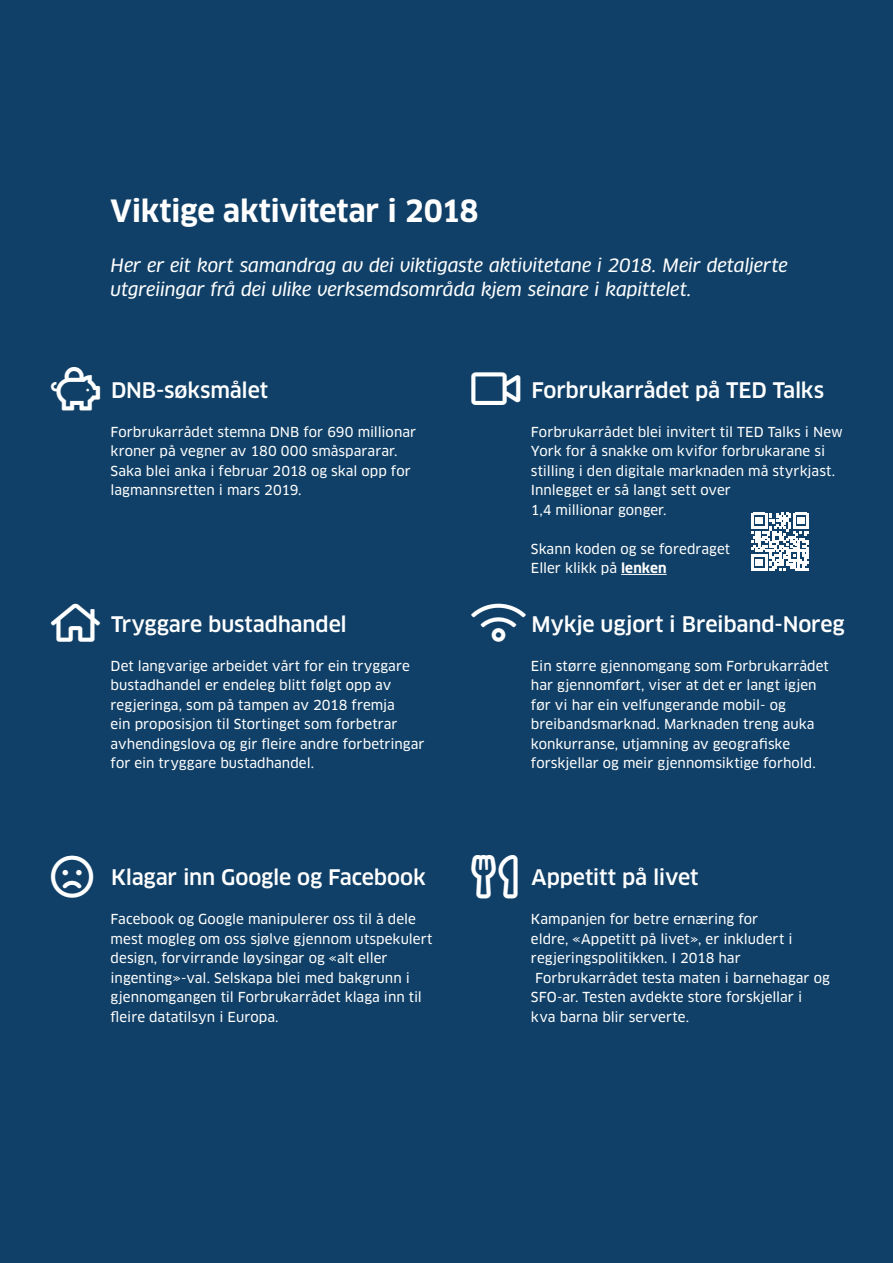
<style>
.page{position:relative;width:893px;height:1263px;background:#104067}
.page>*{position:absolute;margin:0;border:0;box-sizing:border-box;transform-origin:0 0}
.B__overskrift{font:700 30px "Clan OT";letter-spacing:-.015em;color:#fff}
.B__overskrift_2{font:500 21px "Clan OT";letter-spacing:-.01em;color:#fff}
.B__ingress{font:italic 18px/24px "Clan OT News";letter-spacing:-.005em;color:#fff}
.B__brød{font:13.5px/19.5px "Clan OT News";letter-spacing:.005em;color:#fff}
.s1{font-family:"Clan OT";font-weight:700}
</style>
<div class="page">
<hr style="left:621px;top:574px;width:46px;height:1px;background:#fff">
<svg style="left:751px;top:513px;width:58px;height:58px"></svg>
<p class="B__overskrift" style="left:111px;top:194px;width:370px">Viktige aktivitetar i 2018</p>
<p class="B__ingress" style="left:111px;top:253px;width:679px">Her er eit kort samandrag av dei viktigaste aktivitetane i 2018. Meir detaljerte utgreiingar frå dei ulike verksemdsområda kjem seinare i kapittelet.</p>
<p class="B__overskrift_2" style="left:51px;top:377px;width:219px">■ DNB-søksmålet</p>
<p class="B__brød" style="left:111px;top:422px;width:307px">Forbrukarrådet stemna DNB for 690 millionar kroner på vegner av 180 000 småspararar.<br>Saka blei anka i februar 2018 og skal opp for lagmannsretten i mars 2019.</p>
<p class="B__overskrift_2" style="left:51px;top:611px;width:297px">□ Tryggare bustadhandel</p>
<p class="B__brød" style="left:111px;top:656px;width:315px">Det langvarige arbeidet vårt for ein tryggare bustadhandel er endeleg blitt følgt opp av regjeringa, som på tampen av 2018 fremja<br>ein proposisjon til Stortinget som forbetrar avhendingslova og gir fleire andre forbetringar for ein tryggare bustadhandel.</p>
<p class="B__overskrift_2" style="left:51px;top:865px;width:376px">□■ Klagar inn Google og Facebook</p>
<p class="B__brød" style="left:111px;top:909px;width:323px">Facebook og Google manipulerer oss til å dele mest mogleg om oss sjølve gjennom utspekulert design, forvirrande løysingar og «alt eller ingenting»-val. Selskapa blei med bakgrunn i gjennomgangen til Forbrukarrådet klaga inn til fleire datatilsyn i Europa.</p>
<p class="B__overskrift_2" style="left:471px;top:377px;width:354px">❖□ Forbrukarrådet på TED Talks</p>
<p class="B__brød" style="left:531px;top:422px;width:313px">Forbrukarrådet blei invitert til TED Talks i New York for å snakke om kvifor forbrukarane si stilling i den digitale marknaden må styrkjast.<br>Innlegget er så langt sett over<br>1,4 millionar gonger.</p>
<p class="B__brød" style="left:531px;top:539px;width:201px">Skann koden og se foredraget<br>Eller klikk på <span class="s1">lenken</span></p>
<p class="B__overskrift_2" style="left:531px;top:611px;width:315px">Mykje ugjort i Breiband-Noreg</p>
<p class="B__brød" style="left:531px;top:656px;width:299px">Ein større gjennomgang som Forbrukarrådet har gjennomført, viser at det er langt igjen før vi har ein velfungerande mobil- og breibandsmarknad. Marknaden treng auka konkurranse, utjamning av geografiske forskjellar og meir gjennomsiktige forhold.</p>
<p class="B__overskrift_2" style="left:471px;top:865px;width:229px">◆▼■▲●▲ Appetitt på livet</p>
<p class="B__brød" style="left:531px;top:909px;width:229px">Kampanjen for betre ernæring for</p>
<p class="B__brød" style="left:531px;top:929px;width:263px">eldre, «Appetitt på livet», er inkludert i</p>
<p class="B__brød" style="left:531px;top:948px;width:211px">regjeringspolitikken. I 2018 har</p>
<p class="B__brød" style="left:535px;top:968px;width:296px">Forbrukarrådet testa maten i barnehagar og</p>
<p class="B__brød" style="left:531px;top:987px;width:273px">SFO-ar. Testen avdekte store forskjellar i</p>
<p class="B__brød" style="left:531px;top:1007px;width:160px">kva barna blir serverte.</p>
</div>
